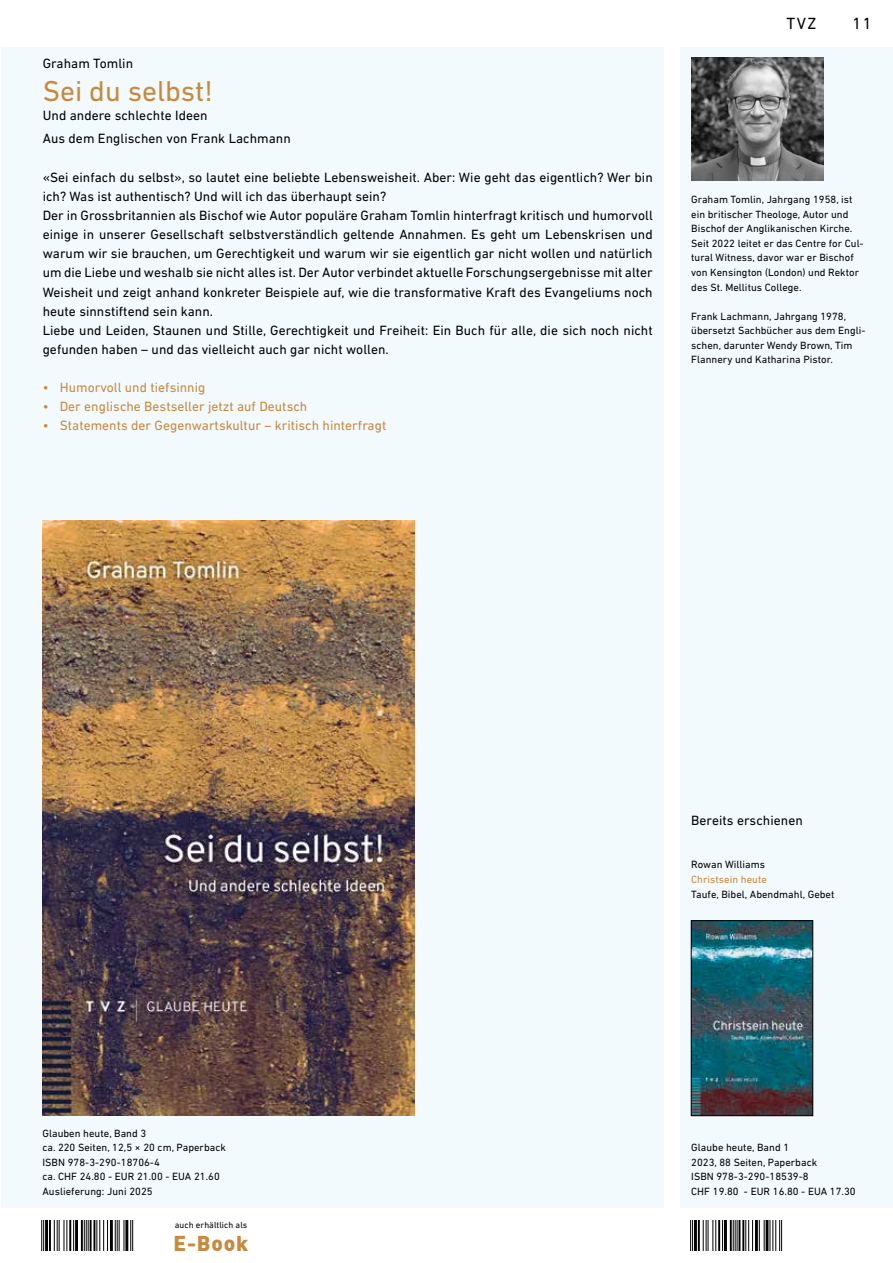
<style>
.page{position:relative;width:893px;height:1263px;background:#fff}
.page>*{position:absolute;margin:0;border:0;box-sizing:border-box;transform-origin:0 0}
.t1{font:29.25px "DIN Next LT Pro";color:#c8893f}
.t2{font:900 21px "DIN";color:#c8893f}
.t3{font:16.5px "DIN Next LT Pro";color:#000}
.t4{font:13.65px/19px "DIN Next LT Pro";letter-spacing:.005em;color:#000}
.t5{font:13.65px "DIN Next LT Pro";letter-spacing:.005em;color:#c8893f}
.t6{font:10.65px/14.5px "DIN Next LT Pro";letter-spacing:.005em;color:#000}
.t7{font:10.65px "DIN Next LT Pro";letter-spacing:.005em;color:#c8893f}
.t8{font:9px "DIN Next LT Pro";letter-spacing:.005em;color:#000}
</style>
<div class="page">
<div style="left:1px;top:47px;width:662px;height:1161px;background:#f3fafd"></div>
<div style="left:680px;top:47px;width:213px;height:1161px;background:#f3fafd"></div>
<svg style="left:42px;top:1220px;width:92px;height:30px"></svg>
<hr style="left:41px;top:1220px;width:1px;height:30px;background:#000">
<hr style="left:43px;top:1220px;width:1px;height:30px;background:#000">
<hr style="left:45px;top:1220px;width:3px;height:30px;background:#000">
<hr style="left:49px;top:1220px;width:2px;height:30px;background:#000">
<hr style="left:54px;top:1220px;width:1px;height:30px;background:#000">
<hr style="left:57px;top:1220px;width:1px;height:30px;background:#000">
<hr style="left:59px;top:1220px;width:1px;height:30px;background:#000">
<hr style="left:63px;top:1220px;width:1px;height:30px;background:#000">
<hr style="left:66px;top:1220px;width:1px;height:30px;background:#000">
<hr style="left:69px;top:1220px;width:2px;height:30px;background:#000">
<hr style="left:73px;top:1220px;width:1px;height:30px;background:#000">
<hr style="left:75px;top:1220px;width:3px;height:30px;background:#000">
<hr style="left:81px;top:1220px;width:2px;height:30px;background:#000">
<hr style="left:84px;top:1220px;width:1px;height:30px;background:#000">
<hr style="left:86px;top:1220px;width:1px;height:30px;background:#000">
<hr style="left:88px;top:1220px;width:1px;height:30px;background:#000">
<hr style="left:90px;top:1220px;width:2px;height:30px;background:#000">
<hr style="left:93px;top:1220px;width:2px;height:30px;background:#000">
<hr style="left:96px;top:1220px;width:1px;height:30px;background:#000">
<hr style="left:99px;top:1220px;width:1px;height:30px;background:#000">
<hr style="left:103px;top:1220px;width:1px;height:30px;background:#000">
<hr style="left:107px;top:1220px;width:1px;height:30px;background:#000">
<hr style="left:110px;top:1220px;width:3px;height:30px;background:#000">
<hr style="left:115px;top:1220px;width:1px;height:30px;background:#000">
<hr style="left:117px;top:1220px;width:1px;height:30px;background:#000">
<hr style="left:119px;top:1220px;width:1px;height:30px;background:#000">
<hr style="left:123px;top:1220px;width:1px;height:30px;background:#000">
<hr style="left:125px;top:1220px;width:3px;height:30px;background:#000">
<hr style="left:130px;top:1220px;width:1px;height:30px;background:#000">
<hr style="left:132px;top:1220px;width:1px;height:30px;background:#000">
<svg style="left:693px;top:1221px;width:90px;height:29px"></svg>
<svg style="left:690px;top:1221px;width:3px;height:29px"></svg>
<hr style="left:694px;top:1221px;width:3px;height:29px;background:#000">
<hr style="left:698px;top:1221px;width:2px;height:29px;background:#000">
<svg style="left:703px;top:1221px;width:13px;height:29px"></svg>
<hr style="left:718px;top:1221px;width:2px;height:29px;background:#000">
<svg style="left:722px;top:1221px;width:1px;height:29px"></svg>
<hr style="left:724px;top:1221px;width:3px;height:29px;background:#000">
<hr style="left:730px;top:1221px;width:2px;height:29px;background:#000">
<svg style="left:733px;top:1221px;width:5px;height:29px"></svg>
<hr style="left:738px;top:1221px;width:2px;height:29px;background:#000">
<hr style="left:742px;top:1221px;width:2px;height:29px;background:#000">
<svg style="left:745px;top:1221px;width:8px;height:29px"></svg>
<hr style="left:755px;top:1221px;width:3px;height:29px;background:#000">
<svg style="left:759px;top:1221px;width:23px;height:29px"></svg>
<img style="left:693px;top:922px;width:118px;height:192px">
<div style="left:691px;top:920px;width:122px;height:196px;border:1px solid #000"></div>
<img style="left:43px;top:521px;width:371px;height:595px">
<img style="left:691px;top:57px;width:132px;height:124px">
<p class="t4" style="left:43px;top:54px;width:92px">Graham Tomlin</p>
<h1 class="t1" style="left:43px;top:74px;width:172px">Sei du selbst!</h1>
<p class="t4" style="left:43px;top:104px;width:250px;line-height:23.2px">Und andere schlechte Ideen<br>Aus dem Englischen von Frank Lachmann</p>
<p class="t4" style="left:43px;top:168px;width:612px">«Sei einfach du selbst», so lautet eine beliebte Lebensweisheit. Aber: Wie geht das eigentlich? Wer bin ich? Was ist authentisch? Und will ich das überhaupt sein?<br>Der in Grossbritannien als Bischof wie Autor populäre Graham Tomlin hinterfragt kritisch und humorvoll einige in unserer Gesellschaft selbstverständlich geltende Annahmen. Es geht um Lebenskrisen und warum wir sie brauchen, um Gerechtigkeit und warum wir sie eigentlich gar nicht wollen und natürlich um die Liebe und weshalb sie nicht alles ist. Der Autor verbindet aktuelle Forschungsergebnisse mit alter Weisheit und zeigt anhand konkreter Beispiele auf, wie die transformative Kraft des Evangeliums noch heute sinnstiftend sein kann.<br>Liebe und Leiden, Staunen und Stille, Gerechtigkeit und Freiheit: Ein Buch für alle, die sich noch nicht gefunden haben – und das vielleicht auch gar nicht wollen.</p>
<p class="t5" style="left:43px;top:379px;width:164px">• Humorvoll und tiefsinnig</p>
<p class="t5" style="left:43px;top:398px;width:266px">• Der englische Bestseller jetzt auf Deutsch</p>
<p class="t5" style="left:43px;top:417px;width:345px">• Statements der Gegenwartskultur – kritisch hinterfragt</p>
<p class="t3" style="left:786px;top:14px;width:31px">TVZ</p>
<p class="t3" style="left:853px;top:14px;width:21px">11</p>
<p class="t6" style="left:691px;top:192px;width:174px">Graham Tomlin, Jahrgang 1958, ist ein britischer Theologe, Autor und Bischof der Anglikanischen Kirche.<br>Seit 2022 leitet er das Centre for Cul&shy;tural Witness, davor war er Bischof von Kensington (London) und Rektor des St. Mellitus College.</p>
<p class="t6" style="left:691px;top:309px;width:176px">Frank Lachmann, Jahrgang 1978, übersetzt Sachbücher aus dem Engli&shy;schen, darunter Wendy Brown, Tim Flannery und Katharina Pistor.</p>
<p class="t6" style="left:43px;top:1126px;width:185px">Glauben heute, Band 3<br>ca. 220 Seiten, 12,5 × 20 cm, Paperback<br>ISBN 978-3-290-18706-4<br>ca. CHF 24.80 - EUR 21.00 - EUA 21.60<br>Auslieferung: Juni 2025</p>
<p class="t8" style="left:175px;top:1220px;width:74px">auch erhältlich als</p>
<h2 class="t2" style="left:174px;top:1229px;width:76px">E-Book</h2>
<p class="t4" style="left:691px;top:810px;width:113px">Bereits erschienen</p>
<p class="t6" style="left:691px;top:857px;width:75px">Rowan Williams</p>
<p class="t7" style="left:691px;top:873px;width:77px">Christsein heute</p>
<p class="t6" style="left:691px;top:886px;width:145px">Taufe, Bibel, Abendmahl, Gebet</p>
<p class="t6" style="left:691px;top:1140px;width:166px">Glaube heute, Band 1<br>2023, 88 Seiten, Paperback<br>ISBN 978-3-290-18539-8<br>CHF 19.80 - EUR 16.80 - EUA 17.30</p>
</div>
